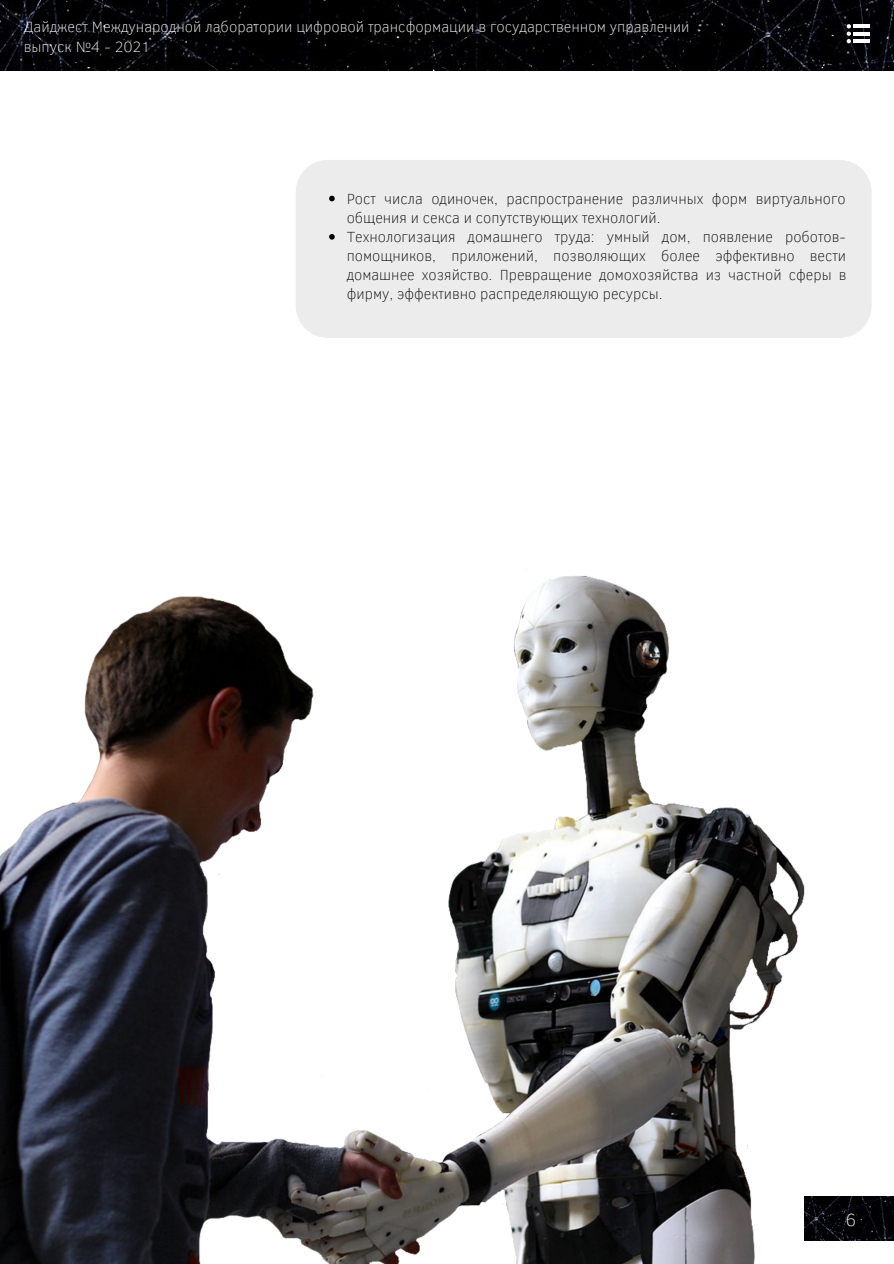
<style>
.page{position:relative;width:894px;height:1264px;background:#fff}
.page>*{position:absolute;margin:0;border:0;box-sizing:border-box;transform-origin:0 0}
.t1{font:100 18px "Clear Sans";color:#fff}
.t2{font:100 15.15px "Clear Sans";color:#fff}
.t3{font:100 15px/19.2px "Clear Sans";color:#000}
</style>
<div class="page">
<img style="left:0;top:0;width:893px;height:70px">
<hr style="left:853px;top:25px;width:17px;height:3px;background:#fff">
<hr style="left:853px;top:32px;width:17px;height:3px;background:#fff">
<svg style="left:846px;top:24px;width:4px;height:19px"></svg>
<hr style="left:853px;top:40px;width:17px;height:3px;background:#fff">
<img style="left:0;top:569px;width:874px;height:694px">
<img style="left:804px;top:1196px;width:89px;height:44px">
<div style="left:296px;top:160px;width:575px;height:178px;background:#ececec;border-radius:32px"></div>
<svg style="left:329px;top:196px;width:5px;height:5px"></svg>
<svg style="left:329px;top:234px;width:5px;height:6px"></svg>
<p class="t2" style="left:24px;top:16px;width:666px">Дайджест Международной лаборатории цифровой трансформации в государственном управлении</p>
<p class="t2" style="left:24px;top:36px;width:128px">выпуск №4 - 2021</p>
<p class="t3" style="left:346px;top:188px;width:500px">Рост числа одиночек, распространение различных форм виртуального общения и секса и сопутствующих технологий.</p>
<p class="t3" style="left:346px;top:226px;width:501px;text-align:justify">Технологизация домашнего труда: умный дом, появление роботов&shy;помощников, приложений, позволяющих более эффективно вести домашнее хозяйство. Превращение домохозяйства из частной сферы в фирму, эффективно распределяющую ресурсы.</p>
<p class="t1" style="left:845px;top:1206px;width:12px">6</p>
</div>
